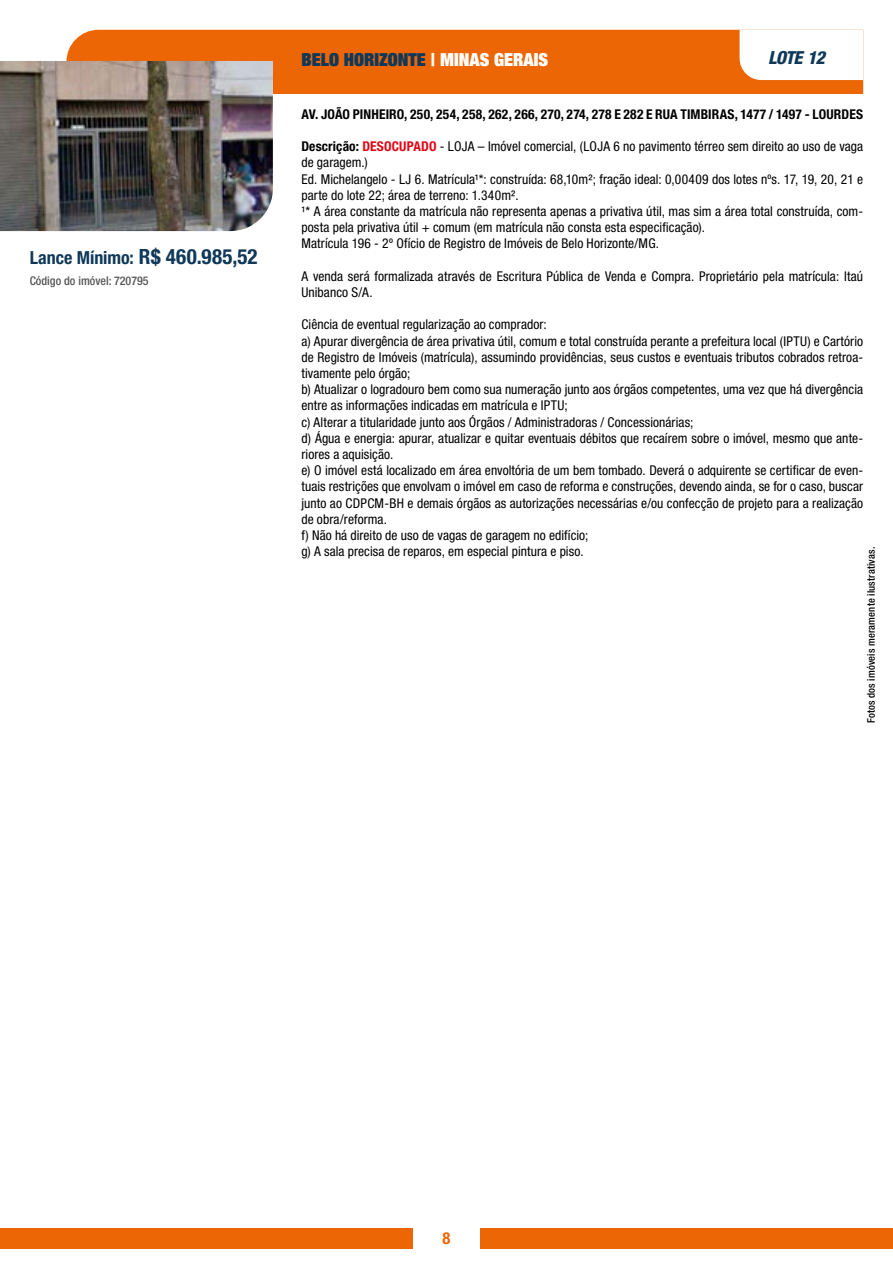
<style>
.page{position:relative;width:893px;height:1263px;background:#fff}
.page>*{position:absolute;margin:0;border:0;box-sizing:border-box;transform-origin:0 0}
.t1{font:900 condensed 18px "Helvetica Neue LT Std";color:#0f3859}
.t2{font:700 condensed 18px "Helvetica Neue LT Std";letter-spacing:-.005em;color:#0f3859}
.t3{font:italic 800 condensed 18px "Helvetica Neue LT Std";letter-spacing:-.04em;color:#0f3859}
.t4{font:700 condensed 16.5px "Helvetica Neue LT Std";color:#ec6606}
.t5{font:condensed 13.5px/16.2px "Helvetica Neue LT Std";letter-spacing:.005em;color:#000}
.t6{font:700 condensed 13.5px "Helvetica Neue LT Std";letter-spacing:.015em;color:#000}
.t7{font:500 condensed 12px "Helvetica Neue LT Std";color:#565656}
.t8{font:500 condensed 10.5px "Helvetica Neue LT Std";letter-spacing:.02em;color:#000}
.s1{font-size:21px}
.s2{color:#fff}
.s3{font-weight:700}
.s4{font-weight:700;color:#e30715}
</style>
<div class="page">
<div style="left:480px;top:1228px;width:413px;height:21px;background:#ec6606"></div>
<div style="left:0;top:1228px;width:412px;height:21px;background:#ec6606"></div>
<div style="left:66px;top:30px;width:797px;height:64px;background:#ec6606"></div>
<img style="left:0;top:61px;width:273px;height:170px">
<svg style="left:740px;top:30px;width:123px;height:50px"></svg>
<h1 class="t2" style="left:30px;top:247px;width:229px">Lance Mínimo: <span class="s1">R$ 460.985,52</span></h1>
<p class="t7" style="left:30px;top:273px;width:120px">Código do imóvel: 720795</p>
<h1 class="t1" style="left:301px;top:48px;width:248px">BELO HORIZONTE <span class="s2">| MINAS GERAIS</span></h1>
<h1 class="t3" style="left:768px;top:47px;width:58px">LOTE 12</h1>
<p class="t6" style="left:301px;top:106px;width:563px">AV. JOÃO PINHEIRO, 250, 254, 258, 262, 266, 270, 274, 278 E 282 E RUA TIMBIRAS, 1477 / 1497 - LOURDES</p>
<p class="t5" style="left:301px;top:138px;width:563px"><span class="s3">Descrição:</span> <span class="s4">DESOCUPADO</span> - LOJA – Imóvel comercial, (LOJA 6 no pavimento térreo sem direito ao uso de vaga de garagem.)<br>Ed. Michelangelo - LJ 6. Matrícula¹*: construída: 68,10m²; fração ideal: 0,00409 dos lotes nºs. 17, 19, 20, 21 e parte do lote 22; área de terreno: 1.340m².<br>¹* A área constante da matrícula não representa apenas a privativa útil, mas sim a área total construída, com&shy;posta pela privativa útil + comum (em matrícula não consta esta especificação).<br>Matrícula 196 - 2º Ofício de Registro de Imóveis de Belo Horizonte/MG.</p>
<p class="t5" style="left:301px;top:268px;width:563px">A venda será formalizada através de Escritura Pública de Venda e Compra. Proprietário pela matrícula: Itaú<br>Unibanco S/A.</p>
<p class="t5" style="left:301px;top:316px;width:563px">Ciência de eventual regularização ao comprador:<br>a) Apurar divergência de área privativa útil, comum e total construída perante a prefeitura local (IPTU) e Cartório de Registro de Imóveis (matrícula), assumindo providências, seus custos e eventuais tributos cobrados retroa&shy;tivamente pelo órgão;<br>b) Atualizar o logradouro bem como sua numeração junto aos órgãos competentes, uma vez que há divergência entre as informações indicadas em matrícula e IPTU;<br>c) Alterar a titularidade junto aos Órgãos / Administradoras / Concessionárias;<br>d) Água e energia: apurar, atualizar e quitar eventuais débitos que recaírem sobre o imóvel, mesmo que ante&shy;riores a aquisição.<br>e) O imóvel está localizado em área envoltória de um bem tombado. Deverá o adquirente se certificar de even&shy;tuais restrições que envolvam o imóvel em caso de reforma e construções, devendo ainda, se for o caso, buscar junto ao CDPCM-BH e demais órgãos as autorizações necessárias e/ou confecção de projeto para a realização de obra/reforma.<br>f) Não há direito de uso de vagas de garagem no edifício;<br>g) A sala precisa de reparos, em especial pintura e piso.</p>
<p class="t8" style="left:865px;top:723px;width:178px;rotate:-90deg">Fotos dos imóveis meramente ilustrativas.</p>
<p class="t4" style="left:442px;top:1228px;width:9px">8</p>
</div>
